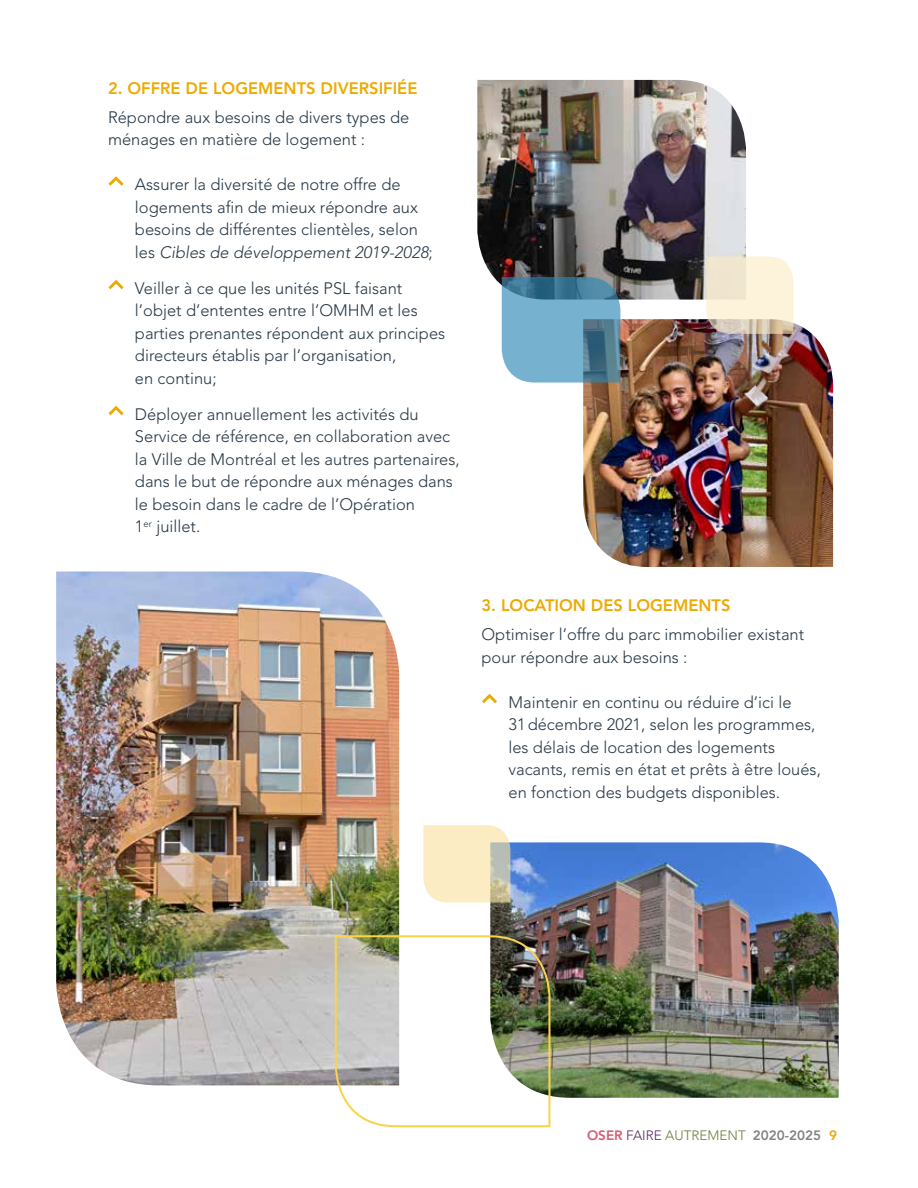
<style>
.page{position:relative;width:918px;height:1188px;background:#fff}
.page>*{position:absolute;margin:0;border:0;box-sizing:border-box;transform-origin:0 0}
.t1{font:300 16.5px/22.5px "Avenir";color:#263746}
.t2{font:800 16.5px "Avenir";color:#edaa00}
.t3{font:300 13.5px "Avenir";color:#6a813b}
.s1{font-style:italic}
.s2{font-weight:800;color:#d85c72}
.s3{color:#592c5f}
.s4{font-weight:800;color:#818589}
.s5{font-weight:800;color:#edaa00}
</style>
<div class="page">
<img style="left:56px;top:572px;width:343px;height:513px">
<img style="left:490px;top:842px;width:349px;height:256px">
<img style="left:334px;top:934px;width:217px;height:194px">
<svg style="left:423px;top:825px;width:87px;height:77px;background:#f0e4c0"></svg>
<img style="left:477px;top:80px;width:269px;height:220px">
<img style="left:583px;top:319px;width:250px;height:248px">
<svg style="left:502px;top:277px;width:118px;height:106px;background:#669bb6"></svg>
<svg style="left:706px;top:256px;width:87px;height:78px;background:#eee4cd"></svg>
<svg style="left:108px;top:176px;width:16px;height:10px"></svg>
<svg style="left:108px;top:279px;width:16px;height:11px"></svg>
<svg style="left:108px;top:405px;width:16px;height:11px"></svg>
<svg style="left:482px;top:693px;width:15px;height:11px"></svg>
<p class="t2" style="left:108px;top:78px;width:311px">2. OFFRE DE LOGEMENTS DIVERSIFIÉE</p>
<p class="t1" style="left:108px;top:106px;width:303px">Répondre aux besoins de divers types de ménages en matière de logement :</p>
<p class="t1" style="left:135px;top:173px;width:299px">Assurer la diversité de notre offre de logements afin de mieux répondre aux besoins de différentes clientèles, selon les <span class="s1">Cibles de développement 2019-2028</span>;</p>
<p class="t1" style="left:135px;top:277px;width:312px">Veiller à ce que les unités PSL faisant l’objet d’ententes entre l’OMHM et les parties prenantes répondent aux principes directeurs établis par l’organisation,<br>en continu;</p>
<p class="t1" style="left:135px;top:403px;width:326px">Déployer annuellement les activités du Service de référence, en collaboration avec la Ville de Montréal et les autres partenaires, dans le but de répondre aux ménages dans le besoin dans le cadre de l’Opération<br>1<sup>er</sup> juillet.</p>
<p class="t2" style="left:482px;top:596px;width:250px">3. LOCATION DES LOGEMENTS</p>
<p class="t1" style="left:482px;top:623px;width:324px">Optimiser l’offre du parc immobilier existant pour répondre aux besoins :</p>
<p class="t1" style="left:508px;top:691px;width:314px">Maintenir en continu ou réduire d’ici le 31décembre 2021, selon les programmes, les délais de location des logements vacants, remis en état et prêts à être loués, en fonction des budgets disponibles.</p>
<p class="t3" style="left:587px;top:1127px;width:251px"><span class="s2">OSER</span> <span class="s3">FAIRE</span> AUTREMENT <span class="s4">2020-2025</span> <span class="s5">9</span></p>
</div>
